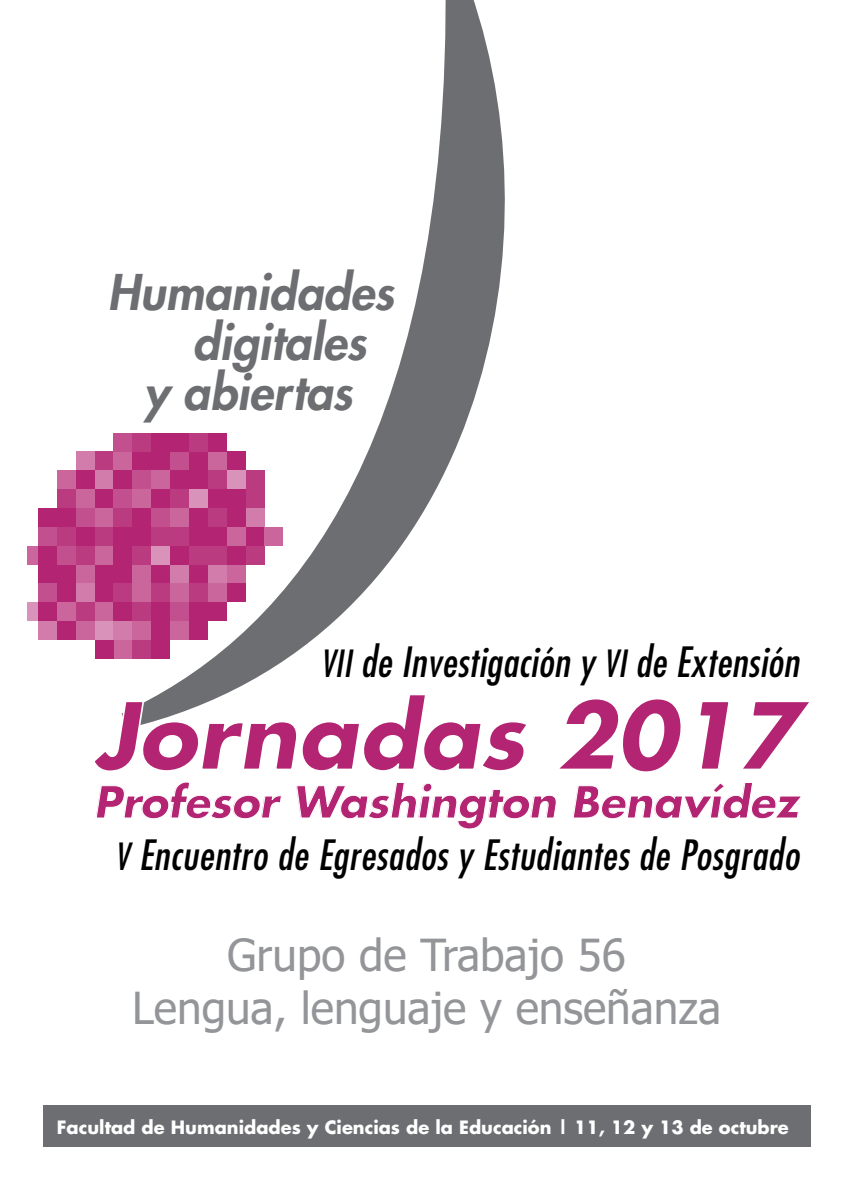
<style>
.page{position:relative;width:844px;height:1191px;background:#fff}
.page>*{position:absolute;margin:0;border:0;box-sizing:border-box;transform-origin:0 0}
.t1{font:italic 700 90.3px "Futura";letter-spacing:-.01em;color:#b32572}
.t2{font:italic 800 47.95px "Futura";color:#6d6e71}
.t3{font:43.93px/52.9px "Tahoma";color:#939598;text-align:center}
.t4{font:italic 700 42.88px "Futura";letter-spacing:-.01em;color:#b32572}
.t5{font:italic condensed 40.6px "Futura";letter-spacing:.02em;color:#000}
.t6{font:700 17.85px "Futura";color:#fff}
.s1{font-size:36.57px}
</style>
<div class="page">
<div style="left:43px;top:1105px;width:767px;height:42px;background:#6d6e71"></div>
<svg style="left:161px;top:0;width:344px;height:693px"></svg>
<svg style="left:121px;top:693px;width:106px;height:36px"></svg>
<div style="left:27px;top:546px;width:11px;height:18px;background:#ca669c"></div>
<div style="left:27px;top:602px;width:11px;height:19px;background:#d992b9"></div>
<div style="left:38px;top:564px;width:19px;height:19px;background:#b32572"></div>
<div style="left:57px;top:564px;width:19px;height:19px;background:#b32572"></div>
<div style="left:76px;top:564px;width:19px;height:19px;background:#ca669c"></div>
<div style="left:95px;top:564px;width:18px;height:19px;background:#b32572"></div>
<div style="left:113px;top:564px;width:19px;height:19px;background:#b32572"></div>
<div style="left:132px;top:564px;width:19px;height:19px;background:#ca669c"></div>
<div style="left:151px;top:564px;width:19px;height:19px;background:#b32572"></div>
<div style="left:170px;top:564px;width:19px;height:19px;background:#d17cab"></div>
<div style="left:189px;top:564px;width:19px;height:19px;background:#b32572"></div>
<div style="left:208px;top:564px;width:19px;height:19px;background:#d17cab"></div>
<div style="left:227px;top:564px;width:18px;height:19px;background:#ca669c"></div>
<div style="left:38px;top:583px;width:19px;height:19px;background:#c2508e"></div>
<div style="left:57px;top:583px;width:19px;height:19px;background:#b32572"></div>
<div style="left:76px;top:583px;width:19px;height:19px;background:#d17cab"></div>
<div style="left:95px;top:583px;width:18px;height:19px;background:#b32572"></div>
<div style="left:113px;top:583px;width:19px;height:19px;background:#bb3b80"></div>
<div style="left:132px;top:583px;width:19px;height:19px;background:#ca669c"></div>
<div style="left:151px;top:583px;width:19px;height:19px;background:#bb3b80"></div>
<div style="left:170px;top:583px;width:19px;height:19px;background:#ca669c"></div>
<div style="left:189px;top:583px;width:19px;height:19px;background:#bb3b80"></div>
<div style="left:208px;top:583px;width:19px;height:19px;background:#ca669c"></div>
<div style="left:38px;top:602px;width:19px;height:19px;background:#b32572"></div>
<div style="left:57px;top:602px;width:19px;height:19px;background:#ca669c"></div>
<div style="left:76px;top:602px;width:19px;height:19px;background:#bb3b80"></div>
<div style="left:95px;top:602px;width:18px;height:19px;background:#ca669c"></div>
<div style="left:113px;top:602px;width:19px;height:19px;background:#b32572"></div>
<div style="left:132px;top:602px;width:19px;height:19px;background:#bb3b80"></div>
<div style="left:151px;top:602px;width:19px;height:19px;background:#b32572"></div>
<div style="left:170px;top:602px;width:19px;height:19px;background:#c2508e"></div>
<div style="left:189px;top:602px;width:19px;height:19px;background:#b32572"></div>
<div style="left:38px;top:621px;width:19px;height:19px;background:#d17cab"></div>
<div style="left:57px;top:621px;width:19px;height:19px;background:#b32572"></div>
<div style="left:76px;top:621px;width:19px;height:19px;background:#ca669c"></div>
<div style="left:95px;top:621px;width:18px;height:19px;background:#d992b9"></div>
<div style="left:113px;top:621px;width:19px;height:19px;background:#d17cab"></div>
<div style="left:113px;top:640px;width:19px;height:19px;background:#ca669c"></div>
<div style="left:132px;top:640px;width:19px;height:19px;background:#bb3b80"></div>
<div style="left:151px;top:640px;width:19px;height:19px;background:#b32572"></div>
<div style="left:95px;top:640px;width:18px;height:19px;background:#b32572"></div>
<div style="left:132px;top:621px;width:19px;height:19px;background:#ca669c"></div>
<div style="left:151px;top:621px;width:19px;height:19px;background:#b32572"></div>
<div style="left:170px;top:621px;width:19px;height:19px;background:#ca669c"></div>
<div style="left:189px;top:621px;width:19px;height:19px;background:#b32572"></div>
<div style="left:208px;top:602px;width:19px;height:19px;background:#b32572"></div>
<div style="left:227px;top:583px;width:18px;height:19px;background:#b32572"></div>
<div style="left:38px;top:546px;width:19px;height:18px;background:#b32572"></div>
<div style="left:57px;top:546px;width:19px;height:18px;background:#c2508e"></div>
<div style="left:76px;top:546px;width:19px;height:18px;background:#bb3b80"></div>
<div style="left:95px;top:546px;width:18px;height:18px;background:#ca669c"></div>
<div style="left:113px;top:546px;width:19px;height:18px;background:#b32572"></div>
<div style="left:132px;top:546px;width:19px;height:18px;background:#bb3b80"></div>
<div style="left:151px;top:546px;width:19px;height:18px;background:#d992b9"></div>
<div style="left:170px;top:546px;width:19px;height:18px;background:#b32572"></div>
<div style="left:189px;top:546px;width:19px;height:18px;background:#bb3b80"></div>
<div style="left:208px;top:546px;width:19px;height:18px;background:#bb3b80"></div>
<div style="left:227px;top:546px;width:18px;height:18px;background:#b32572"></div>
<div style="left:38px;top:527px;width:19px;height:19px;background:#c2508e"></div>
<div style="left:57px;top:527px;width:19px;height:19px;background:#bb3b80"></div>
<div style="left:76px;top:527px;width:19px;height:19px;background:#b32572"></div>
<div style="left:95px;top:527px;width:18px;height:19px;background:#bb3b80"></div>
<div style="left:113px;top:527px;width:19px;height:19px;background:#b32572"></div>
<div style="left:132px;top:527px;width:19px;height:19px;background:#b32572"></div>
<div style="left:151px;top:527px;width:19px;height:19px;background:#bb3b80"></div>
<div style="left:170px;top:527px;width:19px;height:19px;background:#bb3b80"></div>
<div style="left:189px;top:527px;width:19px;height:19px;background:#b32572"></div>
<div style="left:208px;top:527px;width:19px;height:19px;background:#b32572"></div>
<div style="left:227px;top:527px;width:18px;height:19px;background:#ca669c"></div>
<div style="left:245px;top:527px;width:19px;height:19px;background:#b32572"></div>
<div style="left:264px;top:527px;width:19px;height:19px;background:#ca669c"></div>
<div style="left:38px;top:508px;width:19px;height:19px;background:#b32572"></div>
<div style="left:57px;top:508px;width:19px;height:19px;background:#b32572"></div>
<div style="left:76px;top:508px;width:19px;height:19px;background:#c2508e"></div>
<div style="left:95px;top:508px;width:18px;height:19px;background:#ca669c"></div>
<div style="left:113px;top:508px;width:19px;height:19px;background:#bb3b80"></div>
<div style="left:132px;top:508px;width:19px;height:19px;background:#b32572"></div>
<div style="left:151px;top:508px;width:19px;height:19px;background:#c2508e"></div>
<div style="left:170px;top:508px;width:19px;height:19px;background:#ca669c"></div>
<div style="left:189px;top:508px;width:19px;height:19px;background:#b32572"></div>
<div style="left:208px;top:508px;width:19px;height:19px;background:#bb3b80"></div>
<div style="left:227px;top:508px;width:18px;height:19px;background:#b32572"></div>
<div style="left:245px;top:508px;width:19px;height:19px;background:#d17cab"></div>
<div style="left:57px;top:489px;width:19px;height:19px;background:#bb3b80"></div>
<div style="left:76px;top:489px;width:19px;height:19px;background:#ca669c"></div>
<div style="left:95px;top:489px;width:18px;height:19px;background:#b32572"></div>
<div style="left:113px;top:489px;width:19px;height:19px;background:#c2508e"></div>
<div style="left:132px;top:489px;width:19px;height:19px;background:#ca669c"></div>
<div style="left:151px;top:489px;width:19px;height:19px;background:#b32572"></div>
<div style="left:170px;top:489px;width:19px;height:19px;background:#bb3b80"></div>
<div style="left:189px;top:489px;width:19px;height:19px;background:#d992b9"></div>
<div style="left:208px;top:489px;width:19px;height:19px;background:#b32572"></div>
<div style="left:227px;top:489px;width:18px;height:19px;background:#b32572"></div>
<div style="left:245px;top:489px;width:19px;height:19px;background:#bb3b80"></div>
<div style="left:57px;top:470px;width:19px;height:19px;background:#ca669c"></div>
<div style="left:76px;top:470px;width:19px;height:19px;background:#b32572"></div>
<div style="left:95px;top:470px;width:18px;height:19px;background:#d17cab"></div>
<div style="left:113px;top:470px;width:19px;height:19px;background:#b32572"></div>
<div style="left:132px;top:470px;width:19px;height:19px;background:#c2508e"></div>
<div style="left:151px;top:470px;width:19px;height:19px;background:#ca669c"></div>
<div style="left:170px;top:470px;width:19px;height:19px;background:#b32572"></div>
<div style="left:189px;top:470px;width:19px;height:19px;background:#b32572"></div>
<div style="left:208px;top:470px;width:19px;height:19px;background:#bb3b80"></div>
<div style="left:227px;top:470px;width:18px;height:19px;background:#d992b9"></div>
<div style="left:245px;top:470px;width:19px;height:19px;background:#bb3b80"></div>
<div style="left:76px;top:451px;width:19px;height:19px;background:#d17cab"></div>
<div style="left:95px;top:451px;width:18px;height:19px;background:#bb3b80"></div>
<div style="left:113px;top:451px;width:19px;height:19px;background:#ca669c"></div>
<div style="left:132px;top:451px;width:19px;height:19px;background:#b32572"></div>
<div style="left:151px;top:451px;width:19px;height:19px;background:#b32572"></div>
<div style="left:170px;top:451px;width:19px;height:19px;background:#c2508e"></div>
<div style="left:189px;top:451px;width:19px;height:19px;background:#b32572"></div>
<div style="left:208px;top:451px;width:19px;height:19px;background:#ca669c"></div>
<div style="left:227px;top:451px;width:18px;height:19px;background:#b32572"></div>
<div style="left:113px;top:432px;width:19px;height:19px;background:#c2508e"></div>
<div style="left:132px;top:432px;width:19px;height:19px;background:#bb3b80"></div>
<div style="left:151px;top:432px;width:19px;height:19px;background:#b32572"></div>
<div style="left:170px;top:432px;width:19px;height:19px;background:#b32572"></div>
<div style="left:189px;top:432px;width:19px;height:19px;background:#bb3b80"></div>
<div style="left:208px;top:432px;width:19px;height:19px;background:#b32572"></div>
<div style="left:245px;top:546px;width:19px;height:18px;background:#bb3b80"></div>
<p class="t2" style="left:107px;top:260px;width:288px">Humanidades</p>
<p class="t2" style="left:192px;top:310px;width:175px">digitales</p>
<p class="t2" style="left:144px;top:360px;width:210px">y abiertas</p>
<p class="t5" style="left:320px;top:636px;width:480px"><span class="s1">VII</span> de Investigación y <span class="s1">VI</span> de Extensión</p>
<h1 class="t1" style="left:94px;top:673px;width:707px">Jornadas 2017</h1>
<p class="t4" style="left:93px;top:772px;width:706px">Profesor Washington Benavídez</p>
<p class="t5" style="left:115px;top:830px;width:685px"><span class="s1">V</span> Encuentro de Egresados y Estudiantes de Posgrado</p>
<p class="t3" style="left:132px;top:931px;width:590px">Grupo de Trabajo 56<br>Lengua, lenguaje y enseñanza</p>
<p class="t6" style="left:57px;top:1115px;width:733px">Facultad de Humanidades y Ciencias de la Educación | 11, 12 y 13 de octubre</p>
</div>
